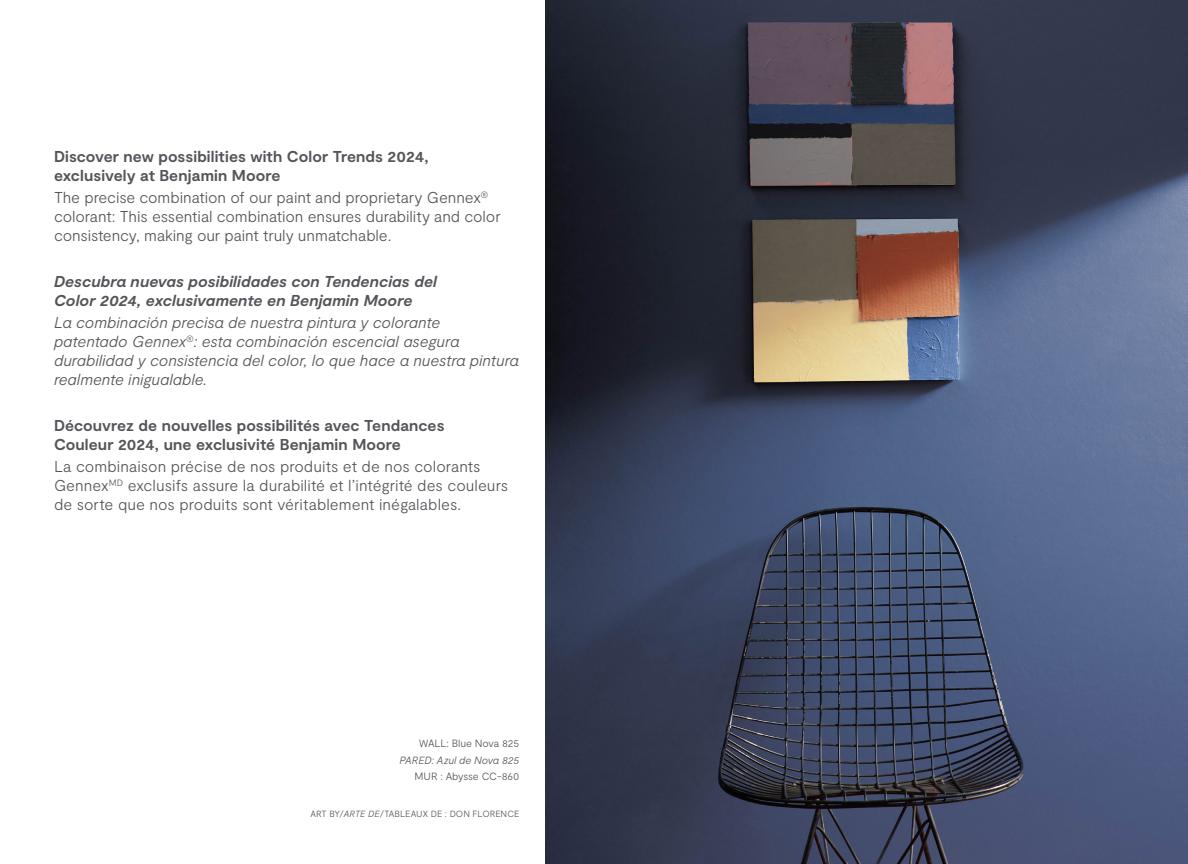
<style>
.page{position:relative;width:1188px;height:864px;background:#fff}
.page>*{position:absolute;margin:0;border:0;box-sizing:border-box;transform-origin:0 0}
.t1{font:300 15.75px/18.9px "Moderat";letter-spacing:-.005em;color:#54555a}
.t2{font:italic 300 15.75px/18.9px "Moderat";letter-spacing:-.01em;color:#54555a}
.t3{font:700 15.75px/18.9px "Moderat";letter-spacing:.005em;color:#54555a}
.t4{font:italic 700 15.75px/18.9px "Moderat";letter-spacing:.005em;color:#54555a}
.Body_Gray_AdobeGarLight_8_9_6{font:300 10.5px "Moderat";letter-spacing:-.01em;color:#54555a}
.Body_Gray_AdobeGarLight_8_9_6-2{font:italic 300 10.5px "Moderat";letter-spacing:-.01em;color:#54555a}
.Body_Gray_AdobeGarLight_8_9_6-3{font:300 9px "Moderat";letter-spacing:.005em;color:#54555a}
.s1{font-style:italic}
</style>
<div class="page">
<img style="left:545px;top:0;width:643px;height:864px">
<p class="t3" style="left:54px;top:148px;width:376px">Discover new possibilities with Color Trends 2024, exclusively at Benjamin Moore</p>
<p class="t1" style="left:54px;top:189px;width:448px">The precise combination of our paint and proprietary Gennex<sup>® </sup>colorant: This essential combination ensures durability and color consistency, making our paint truly unmatchable.</p>
<p class="t4" style="left:54px;top:273px;width:385px">Descubra nuevas posibilidades con Tendencias del<br>Color 2024, exclusivamente en Benjamin Moore</p>
<p class="t2" style="left:54px;top:314px;width:467px">La combinación precisa de nuestra pintura y colorante<br>patentado Gennex<sup>®</sup>: esta combinación escencial asegura durabilidad y consistencia del color, lo que hace a nuestra pintura realmente inigualable.</p>
<p class="t3" style="left:54px;top:417px;width:392px">Découvrez de nouvelles possibilités avec Tendances<br>Couleur 2024, une exclusivité Benjamin Moore</p>
<p class="t1" style="left:54px;top:458px;width:456px">La combinaison précise de nos produits et de nos colorants<br>Gennex<sup>MD</sup> exclusifs assure la durabilité et l’intégrité des couleurs de sorte que nos produits sont véritablement inégalables.</p>
<p class="Body_Gray_AdobeGarLight_8_9_6" style="left:419px;top:738px;width:102px">WALL: Blue Nova 825</p>
<p class="Body_Gray_AdobeGarLight_8_9_6-2" style="left:399px;top:754px;width:121px">PARED: Azul de Nova 825</p>
<p class="Body_Gray_AdobeGarLight_8_9_6" style="left:414px;top:770px;width:106px">MUR : Abysse CC-860</p>
<p class="Body_Gray_AdobeGarLight_8_9_6-3" style="left:310px;top:809px;width:210px">ART BY/<span class="s1">ARTE DE</span>/TABLEAUX DE : DON FLORENCE</p>
</div>
